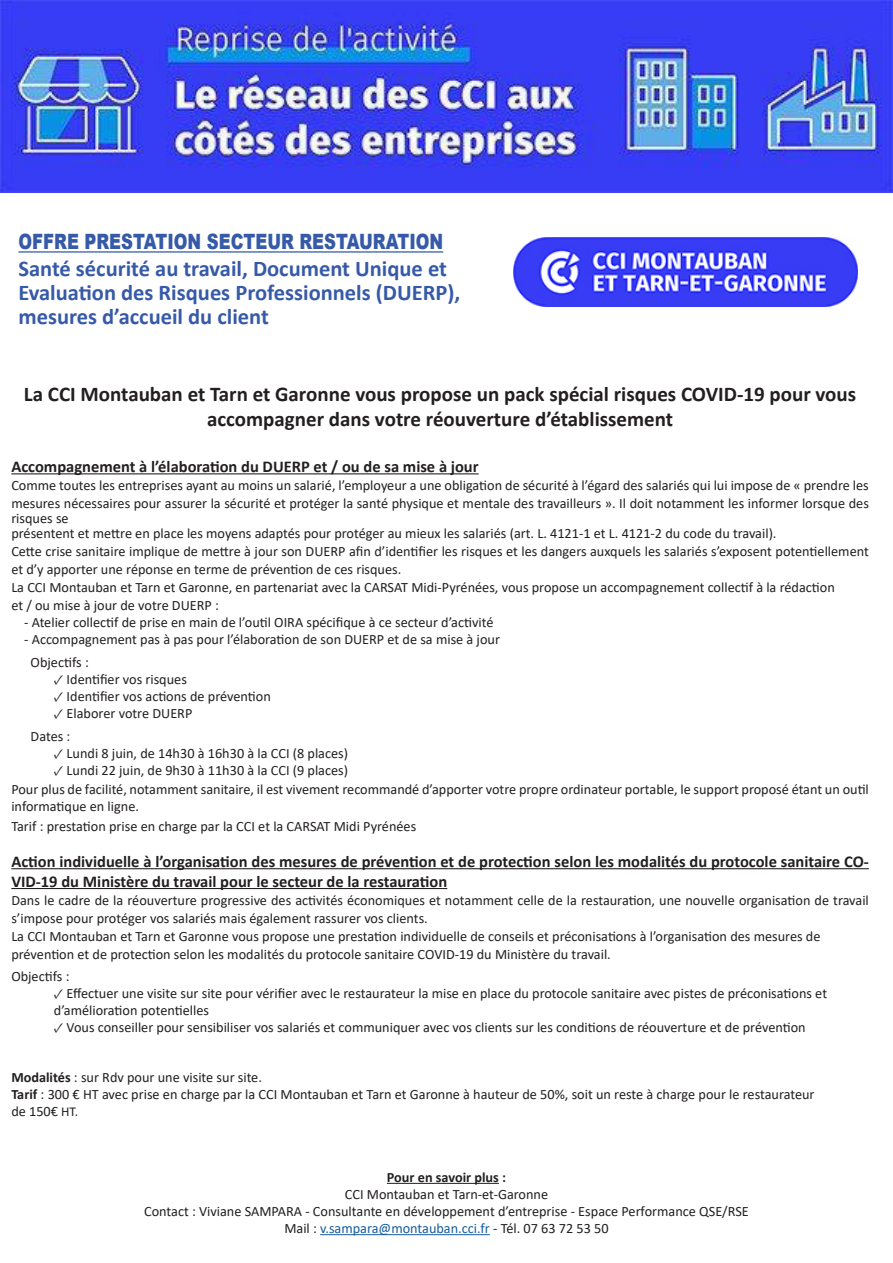
<style>
.page{position:relative;width:893px;height:1263px;background:#fff}
.page>*{position:absolute;margin:0;border:0;box-sizing:border-box;transform-origin:0 0}
.t1{font:700 22.5px "Calibri";color:#365aa8}
.t2{font:900 21.15px "Arial";color:#365aa8;scale:.78 1}
.t3{font:700 21px/25.2px "Calibri";color:#231f20;text-align:center}
.t4{font:700 16.5px/19.8px "Calibri";color:#231f20}
.Style_de_paragraphe{font:14.25px/17.1px "Calibri";color:#231f20}
.s1{font-family:"Minion Pro"}
.s2{font-weight:700}
.s3{font-size:13.5px}
.s4{color:#175d9e}
</style>
<div class="page">
<img style="left:0;top:0;width:893px;height:192px">
<hr style="left:18px;top:251px;width:425px;height:2px;background:#365aa8">
<hr style="left:387px;top:1183px;width:112px;height:1px;background:#231f20">
<hr style="left:320px;top:1234px;width:170px;height:1px;background:#175d9e">
<hr style="left:11px;top:473px;width:468px;height:1px;background:#231f20">
<hr style="left:11px;top:868px;width:858px;height:1px;background:#231f20">
<hr style="left:11px;top:888px;width:436px;height:1px;background:#231f20">
<img style="left:513px;top:238px;width:345px;height:68px">
<p class="t2" style="left:18px;top:226px;width:546px">OFFRE PRESTATION SECTEUR RESTAURATION</p>
<p class="t1" style="left:18px;top:253px;width:430px">Santé sécurité au travail, Document Unique et</p>
<p class="t1" style="left:18px;top:277px;width:443px">Evaluation des Risques Professionnels (DUERP),</p>
<p class="t1" style="left:18px;top:301px;width:252px">mesures d’accueil du client</p>
<p class="t3" style="left:24px;top:381px;width:834px">La CCI Montauban et Tarn et Garonne vous propose un pack spécial risques COVID-19 pour vous accompagner dans votre réouverture d’établissement</p>
<p class="t4" style="left:11px;top:456px;width:469px">Accompagnement à l’élaboration du DUERP et / ou de sa mise à jour</p>
<p class="Style_de_paragraphe" style="left:11px;top:476px;width:859px;line-height:18px">Comme toutes les entreprises ayant au moins un salarié, l’employeur a une obligation de sécurité à l’égard des salariés qui lui impose de « prendre les mesures nécessaires pour assurer la sécurité et protéger la santé physique et mentale des travailleurs ». Il doit notamment les informer lorsque des</p>
<p class="Style_de_paragraphe" style="left:11px;top:509px;width:59px">risques se</p>
<p class="Style_de_paragraphe" style="left:11px;top:524px;width:767px">présentent et mettre en place les moyens adaptés pour protéger au mieux les salariés (art. L. 4121-1 et L. 4121-2 du code du travail).</p>
<p class="Style_de_paragraphe" style="left:11px;top:542px;width:859px;line-height:18px">Cette crise sanitaire implique de mettre à jour son DUERP afin d’identifier les risques et les dangers auxquels les salariés s’exposent potentiellement et d’y apporter une réponse en terme de prévention de ces risques.</p>
<p class="Style_de_paragraphe" style="left:11px;top:578px;width:825px">La CCI Montauban et Tarn et Garonne, en partenariat avec la CARSAT Midi-Pyrénées, vous propose un accompagnement collectif à la rédaction</p>
<p class="Style_de_paragraphe" style="left:11px;top:596px;width:209px">et / ou mise à jour de votre DUERP :</p>
<p class="Style_de_paragraphe" style="left:24px;top:613px;width:471px">- Atelier collectif de prise en main de l’outil OIRA spécifique à ce secteur d’activité</p>
<p class="Style_de_paragraphe" style="left:24px;top:631px;width:477px">- Accompagnement pas à pas pour l’élaboration de son DUERP et de sa mise à jour</p>
<p class="Style_de_paragraphe" style="left:31px;top:653px;width:60px">Objectifs :</p>
<p class="Style_de_paragraphe" style="left:54px;top:670px;width:135px"><span class="s1">✓</span> Identifier vos risques</p>
<p class="Style_de_paragraphe" style="left:54px;top:687px;width:218px"><span class="s1">✓</span> Identifier vos actions de prévention</p>
<p class="Style_de_paragraphe" style="left:54px;top:704px;width:140px"><span class="s1">✓</span> Elaborer votre DUERP</p>
<p class="Style_de_paragraphe" style="left:31px;top:727px;width:41px">Dates :</p>
<p class="Style_de_paragraphe" style="left:54px;top:744px;width:296px"><span class="s1">✓</span> Lundi 8 juin, de 14h30 à 16h30 à la CCI (8 places)</p>
<p class="Style_de_paragraphe" style="left:54px;top:761px;width:296px"><span class="s1">✓</span> Lundi 22 juin, de 9h30 à 11h30 à la CCI (9 places)</p>
<p class="Style_de_paragraphe" style="left:11px;top:781px;width:859px">Pour plus de facilité, notamment sanitaire, il est vivement recommandé d’apporter votre propre ordinateur portable, le support proposé étant un outil</p>
<p class="Style_de_paragraphe" style="left:11px;top:798px;width:129px">informatique en ligne.</p>
<p class="Style_de_paragraphe" style="left:11px;top:817px;width:406px">Tarif : prestation prise en charge par la CCI et la CARSAT Midi Pyrénées</p>
<p class="t4" style="left:11px;top:851px;width:859px">Action individuelle à l’organisation des mesures de prévention et de protection selon les modalités du protocole sanitaire CO-<br>VID-19 du Ministère du travail pour le secteur de la restauration</p>
<p class="Style_de_paragraphe" style="left:11px;top:890px;width:859px;line-height:18px">Dans le cadre de la réouverture progressive des activités économiques et notamment celle de la restauration, une nouvelle organisation de travail s’impose pour protéger vos salariés mais également rassurer vos clients.</p>
<p class="Style_de_paragraphe" style="left:11px;top:927px;width:811px">La CCI Montauban et Tarn et Garonne vous propose une prestation individuelle de conseils et préconisations à l’organisation des mesures de</p>
<p class="Style_de_paragraphe" style="left:11px;top:945px;width:601px">prévention et de protection selon les modalités du protocole sanitaire COVID-19 du Ministère du travail.</p>
<p class="Style_de_paragraphe" style="left:11px;top:967px;width:60px">Objectifs :</p>
<p class="Style_de_paragraphe" style="left:54px;top:985px;width:775px"><span class="s1">✓</span> Effectuer une visite sur site pour vérifier avec le restaurateur la mise en place du protocole sanitaire avec pistes de préconisations et d’amélioration potentielles</p>
<p class="Style_de_paragraphe" style="left:54px;top:1019px;width:753px"><span class="s1">✓</span> Vous conseiller pour sensibiliser vos salariés et communiquer avec vos clients sur les conditions de réouverture et de prévention</p>
<p class="Style_de_paragraphe" style="left:11px;top:1068px;width:252px"><span class="s2">Modalités</span> : sur Rdv pour une visite sur site.</p>
<p class="Style_de_paragraphe" style="left:11px;top:1085px;width:805px"><span class="s2">Tarif</span> : 300 € HT avec prise en charge par la CCI Montauban et Tarn et Garonne à hauteur de 50%, soit un reste à charge pour le restaurateur</p>
<p class="Style_de_paragraphe" style="left:11px;top:1102px;width:68px">de 150€ <span class="s3">HT.</span></p>
<p class="Style_de_paragraphe" style="left:144px;top:1168px;width:606px;text-align:center"><span class="s2">Pour en savoir plus :<br></span>CCI Montauban et Tarn-et-Garonne<br>Contact : Viviane SAMPARA - Consultante en développement d’entreprise - Espace Performance QSE/RSE Mail : <span class="s4">v.sampara@montauban.cci.fr</span> - Tél. 07 63 72 53 50</p>
</div>
